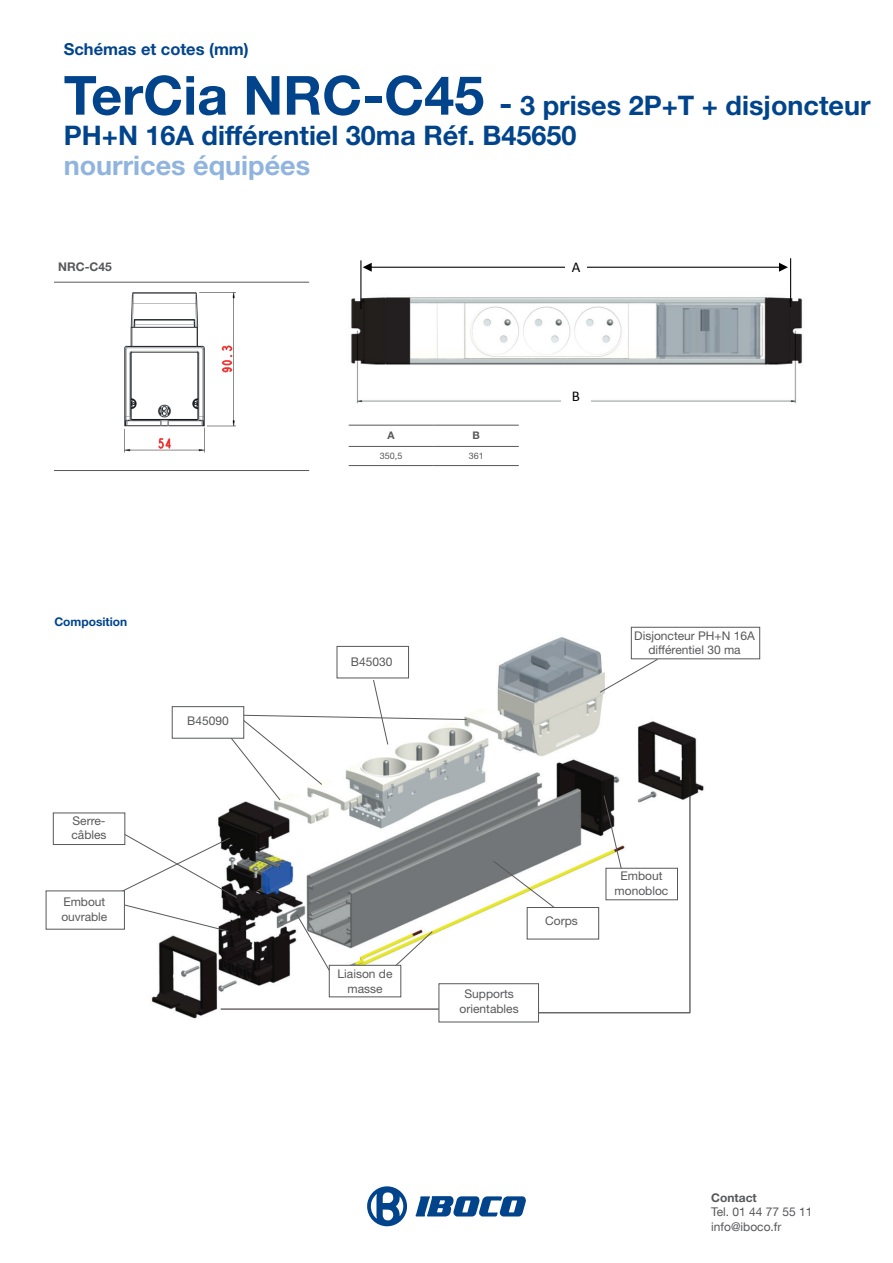
<style>
.page{position:relative;width:893px;height:1263px;background:#fff}
.page>*{position:absolute;margin:0;border:0;box-sizing:border-box;transform-origin:0 0}
.t1{font:700 27px/30px "Helvetica Neue LTW1 G";color:#01448c}
.t2{font:700 27px "Helvetica Neue LTW1 G";color:#90b4de}
.t3{font:700 16.5px "Helvetica Neue LTW1 G";color:#01448c}
.t4{font:15px "Calibri";color:#000001}
.t5{font:12px/14.4px "Helvetica Neue LTW1 G";color:#57585a;text-align:center}
.t6{font:12px/14.4px "Helvetica Neue LT Com";color:#57585a}
.t7{font:700 12px "Helvetica Neue LTW1 G";color:#57585a}
.t8{font:700 12px "Helvetica Neue LTW1 G";color:#01448c}
.t9{font:700 10.5px "Helvetica Neue LTW1 G";color:#57585a}
.t10{font:9px "Helvetica Neue LTW1 G";color:#57585a}
.s1{font-size:54px}
.s2{font-size:33px}
</style>
<div class="page">
<svg style="left:415px;top:1196px;width:111px;height:20px"></svg>
<svg style="left:367px;top:1186px;width:40px;height:40px"></svg>
<img style="left:151px;top:636px;width:554px;height:385px">
<div style="left:439px;top:983px;width:100px;height:39px;background:#fff;border:1px solid #57585a"></div>
<svg style="left:492px;top:860px;width:71px;height:55px"></svg>
<div style="left:527px;top:907px;width:72px;height:32px;background:#fff;border:1px solid #57585a"></div>
<hr style="left:690px;top:773px;width:1px;height:239px;background:#231f20">
<hr style="left:539px;top:1012px;width:151px;height:1px;background:#231f20">
<hr style="left:221px;top:1009px;width:218px;height:1px;background:#231f20">
<svg style="left:388px;top:930px;width:45px;height:43px"></svg>
<div style="left:53px;top:812px;width:72px;height:33px;background:#fff;border:1px solid #57585a"></div>
<svg style="left:110px;top:831px;width:128px;height:101px"></svg>
<div style="left:46px;top:890px;width:79px;height:39px;background:#fff"></div>
<svg style="left:603px;top:795px;width:22px;height:84px"></svg>
<div style="left:606px;top:868px;width:72px;height:32px;background:#fff;border:1px solid #57585a"></div>
<svg style="left:296px;top:914px;width:42px;height:71px"></svg>
<div style="left:329px;top:965px;width:72px;height:32px;background:#fff;border:1px solid #57585a"></div>
<svg style="left:599px;top:658px;width:60px;height:35px"></svg>
<div style="left:337px;top:646px;width:72px;height:32px;background:#fff;border:1px solid #57585a"></div>
<div style="left:631px;top:627px;width:129px;height:32px;background:#fff;border:1px solid #57585a"></div>
<svg style="left:225px;top:679px;width:242px;height:122px"></svg>
<div style="left:172px;top:706px;width:72px;height:32px;background:#fff;border:1px solid #57585a"></div>
<img style="left:124px;top:292px;width:112px;height:161px">
<hr style="left:54px;top:282px;width:255px;height:1px;background:#57585a">
<hr style="left:54px;top:470px;width:255px;height:1px;background:#57585a">
<hr style="left:349px;top:425px;width:85px;height:1px;background:#57585a">
<hr style="left:434px;top:425px;width:85px;height:1px;background:#57585a">
<hr style="left:349px;top:446px;width:85px;height:1px;background:#57585a">
<hr style="left:434px;top:446px;width:85px;height:1px;background:#57585a">
<hr style="left:349px;top:465px;width:85px;height:1px;background:#57585a">
<hr style="left:434px;top:465px;width:85px;height:1px;background:#57585a">
<img style="left:351px;top:295px;width:452px;height:109px">
<hr style="left:360px;top:260px;width:1px;height:49px;background:#000001">
<hr style="left:790px;top:258px;width:1px;height:49px;background:#000001">
<hr style="left:370px;top:267px;width:410px;height:1px;background:#000001">
<svg style="left:779px;top:263px;width:9px;height:9px"></svg>
<svg style="left:363px;top:263px;width:9px;height:9px"></svg>
<div style="left:565px;top:252px;width:22px;height:29px;background:#fff"></div>
<div style="left:561px;top:381px;width:30px;height:29px;background:#fff"></div>
<h2 class="t3" style="left:64px;top:39px;width:187px">Schémas et cotes (mm)</h2>
<h1 class="t1" style="left:64px;top:90px;width:808px"><span class="s1">TerCia NRC-C45</span> <span class="s2">-</span> 3 prises 2P+T + disjoncteur<br>PH+N 16A différentiel 30ma Réf. B45650</h1>
<h1 class="t2" style="left:64px;top:148px;width:248px">nourrices équipées</h1>
<p class="t7" style="left:58px;top:259px;width:55px">NRC-C45</p>
<p class="t8" style="left:54px;top:614px;width:75px">Composition</p>
<p class="t5" style="left:72px;top:813px;width:37px;text-align:left">Serre&shy;câbles</p>
<p class="t5" style="left:61px;top:895px;width:47px;text-align:left">Embout ouvrable</p>
<p class="t5" style="left:187px;top:713px;width:43px">B45090</p>
<p class="t9" style="left:388px;top:428px;width:9px">A</p>
<p class="t9" style="left:473px;top:428px;width:9px">B</p>
<p class="t10" style="left:380px;top:450px;width:24px">350,5</p>
<p class="t10" style="left:469px;top:450px;width:17px">361</p>
<p class="t5" style="left:351px;top:654px;width:43px">B45030</p>
<p class="t4" style="left:572px;top:257px;width:10px">A</p>
<p class="t4" style="left:572px;top:386px;width:10px">B</p>
<p class="t5" style="left:634px;top:628px;width:122px">Disjoncteur PH+N 16A différentiel 30 ma</p>
<p class="t5" style="left:338px;top:966px;width:56px">Liaison de masse</p>
<p class="t5" style="left:460px;top:987px;width:61px">Supports orientables</p>
<p class="t5" style="left:545px;top:913px;width:34px">Corps</p>
<p class="t5" style="left:615px;top:869px;width:55px">Embout monobloc</p>
<p class="t7" style="left:711px;top:1190px;width:47px">Contact</p>
<p class="t6" style="left:711px;top:1204px;width:103px">Tel. 01 44 77 55 11 info@iboco.fr</p>
</div>
